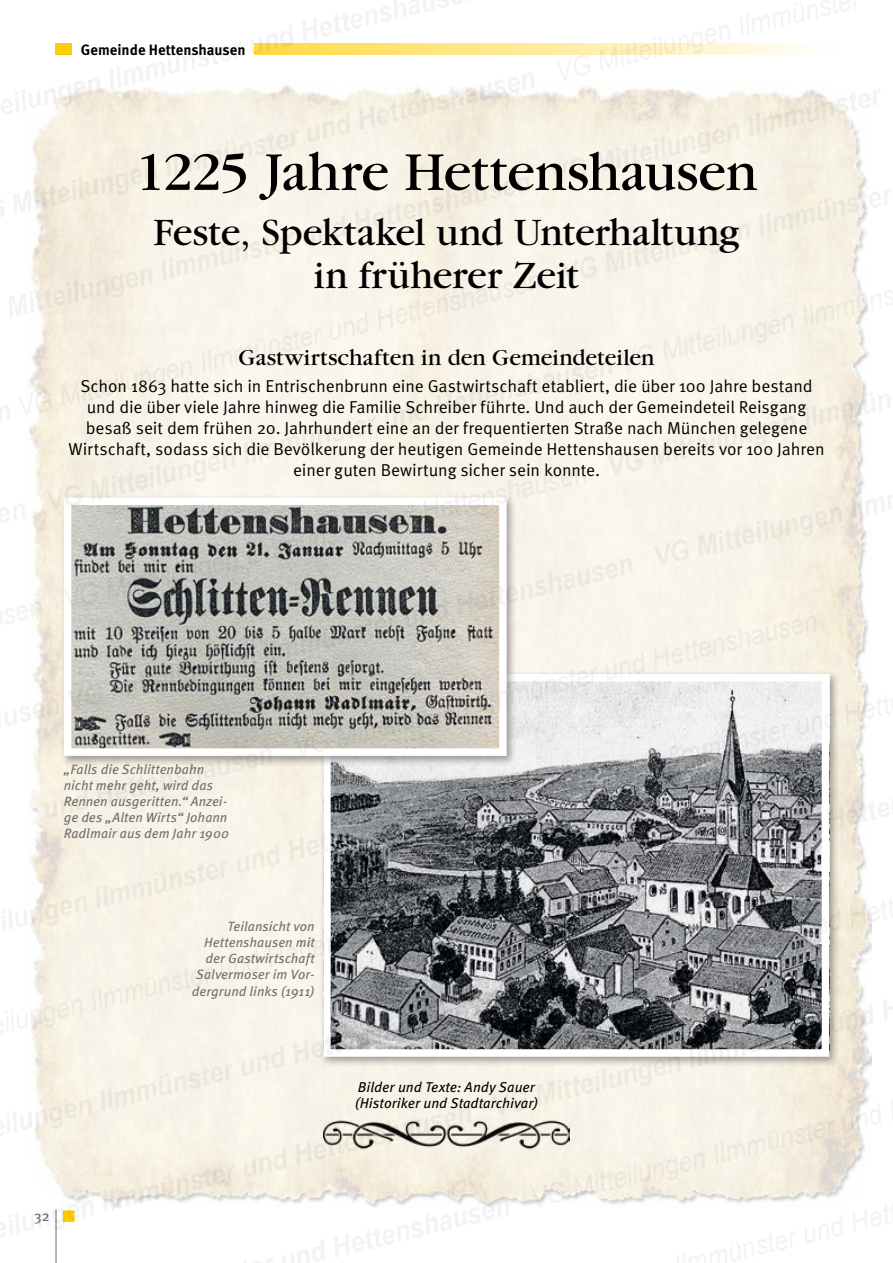
<style>
.page{position:relative;width:893px;height:1263px;background:#fff}
.page>*{position:absolute;margin:0;border:0;box-sizing:border-box;transform-origin:0 0}
.t1{font:57px "ITC Garamond";letter-spacing:-.01em;color:#000}
.t2{font:40.5px/43.5px "ITC Garamond";letter-spacing:-.005em;color:#000;text-align:center}
.t3{font:24px "ITC Garamond";color:#000}
.t4{font:17.25px/21px "Meta Pro";letter-spacing:-.005em;color:#000;text-align:center}
.t5{font:700 15px "Meta Pro";color:#000}
.t6{font:italic 14.25px/16.5px "Meta Pro";color:#000}
.t7{font:14.25px "Meta Pro";color:#706f6f}
.t8{font:italic 13.5px/16.2px "Meta Pro";color:#706f6f}
.s1{color:#ffcd02}
</style>
<div class="page">
<img style="left:29px;top:85px;width:842px;height:1123px">
<img style="left:323px;top:1073px;width:247px;height:123px">
<div style="left:319px;top:670px;width:521px;height:397px;background:#000;opacity:.35"></div>
<img style="left:332px;top:683px;width:488px;height:365px">
<div style="left:323px;top:674px;width:506px;height:383px;border:8px solid #fff"></div>
<div style="left:60px;top:494px;width:457px;height:272px;background:#000;opacity:.35"></div>
<img style="left:73px;top:506px;width:425px;height:241px">
<div style="left:64px;top:497px;width:443px;height:259px;border:8px solid #fff"></div>
<svg style="left:55px;top:44px;width:749px;height:11px;background:#ffea96"></svg>
<div style="left:72px;top:35px;width:182px;height:28px;background:#fff"></div>
<hr style="left:55px;top:1210px;width:2px;height:53px;background:#9d9d9c">
<p class="t5" style="left:81px;top:38px;width:166px">Gemeinde Hettenshausen</p>
<h1 class="t1" style="left:135px;top:142px;width:624px">1225 Jahre Hettenshausen</h1>
<h2 class="t2" style="left:153px;top:211px;width:587px">Feste, Spektakel und Unterhaltung in früherer Zeit</h2>
<h3 class="t3" style="left:238px;top:345px;width:417px">Gastwirtschaften in den Gemeindeteilen</h3>
<p class="t4" style="left:68px;top:376px;width:758px">Schon 1863 hatte sich in Entrischenbrunn eine Gastwirtschaft etabliert, die über 100 Jahre bestand und die über viele Jahre hinweg die Familie Schreiber führte. Und auch der Gemeindeteil Reisgang besaß seit dem frühen 20. Jahrhundert eine an der frequentierten Straße nach München gelegene Wirtschaft, sodass sich die Bevölkerung der heutigen Gemeinde Hettenshausen bereits vor 100 Jahren einer guten Bewirtung sicher sein konnte.</p>
<p class="t8" style="left:64px;top:761px;width:167px">„Falls die Schlittenbahn nicht mehr geht, wird das<br>Rennen ausgeritten.“ Anzei&shy;ge des „Alten Wirts“ Johann<br>Radlmair aus dem Jahr 1900</p>
<p class="t7" style="left:34px;top:1205px;width:42px">32 <span class="s1">■</span></p>
<p class="t8" style="left:192px;top:918px;width:124px;text-align:right">Teilansicht von<br>Hettenshausen mit der Gastwirtschaft<br>Salvermoser im Vor&shy;dergrund links (1911)</p>
<p class="t6" style="left:355px;top:1079px;width:185px">Bilder und Texte: Andy Sauer (Historiker und Stadtarchivar)</p>
</div>
